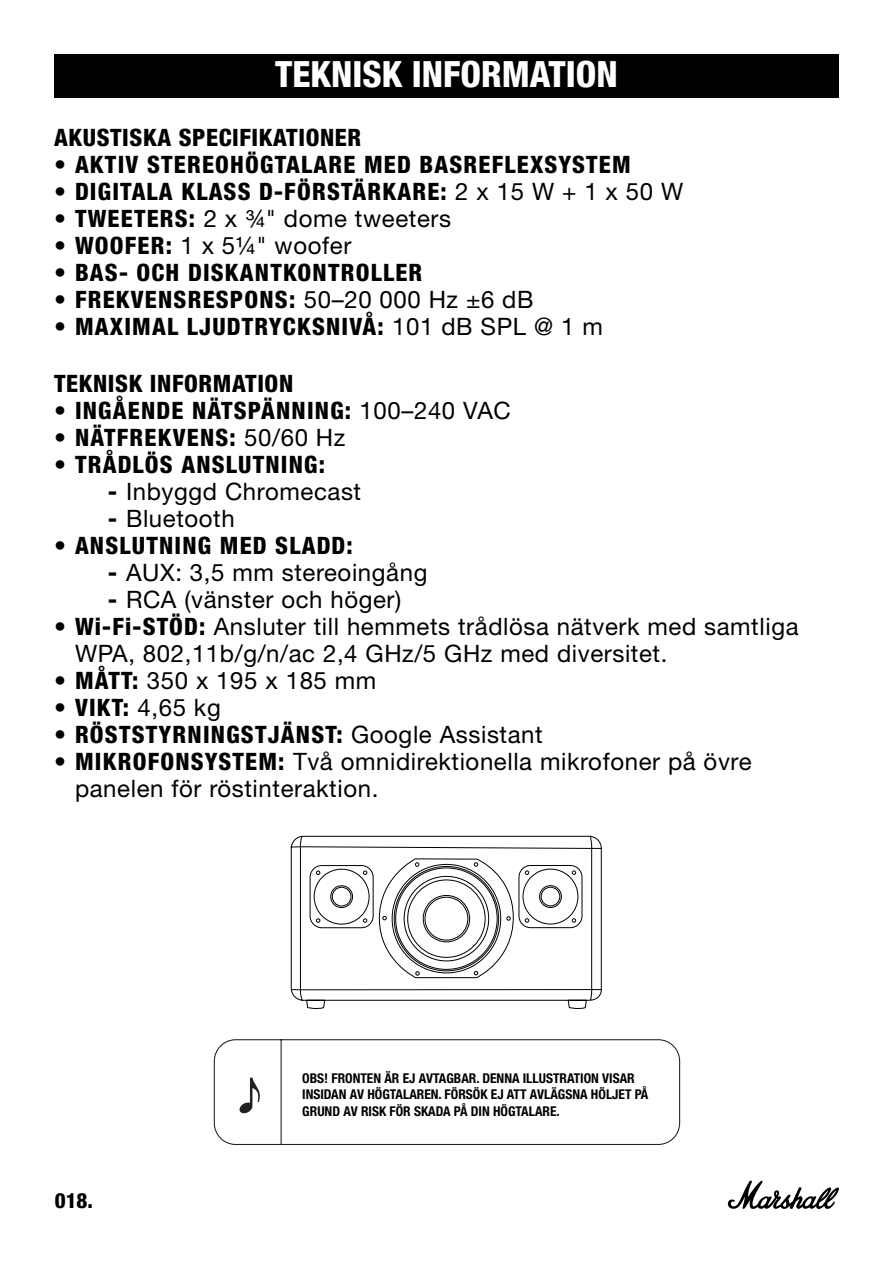
<style>
.page{position:relative;width:893px;height:1263px;background:#fff}
.page>*{position:absolute;margin:0;border:0;box-sizing:border-box;transform-origin:0 0}
.t1{font:800 condensed 36px "Helvetica Neue LT Com";color:#fff}
.t2{font:24px/27px "Helvetica Neue LT Std";letter-spacing:.025em;color:#000}
.t3{font:800 condensed 24px "Helvetica Neue LT Std";letter-spacing:.05em;color:#000}
.t4{font:800 condensed 24px "Helvetica Neue LT Std";letter-spacing:.025em;color:#000}
.t5{font:800 condensed 21px "Helvetica Neue LT Std";color:#000}
.t6{font:700 condensed 13.5px/16.5px "Helvetica Neue LT Std";color:#000}
.s1{font-weight:400;font-stretch:normal}
.s2{font-weight:800;font-stretch:condensed}
</style>
<div class="page">
<svg style="left:727px;top:1180px;width:112px;height:29px"></svg>
<div style="left:54px;top:54px;width:785px;height:44px;background:#000"></div>
<svg style="left:290px;top:835px;width:312px;height:174px"></svg>
<svg style="left:213px;top:1039px;width:468px;height:106px"></svg>
<svg style="left:239px;top:1077px;width:22px;height:37px"></svg>
<h1 class="t1" style="left:275px;top:52px;width:344px">TEKNISK INFORMATION</h1>
<p class="t4" style="left:54px;top:122px;width:309px">AKUSTISKA SPECIFIKATIONER</p>
<p class="t3" style="left:54px;top:149px;width:578px">• AKTIV STEREOHÖGTALARE MED BASREFLEXSYSTEM</p>
<p class="t3" style="left:54px;top:176px;width:631px">• DIGITALA KLASS D-FÖRSTÄRKARE: <span class="s1">2 x 15 W + 1 x 50 W</span></p>
<p class="t2" style="left:54px;top:204px;width:399px"><span class="s2">• TWEETERS:</span> 2 x ¾" dome tweeters</p>
<p class="t2" style="left:54px;top:231px;width:299px"><span class="s2">• WOOFER:</span> 1 x 5¼" woofer</p>
<p class="t3" style="left:54px;top:257px;width:370px">• BAS- OCH DISKANTKONTROLLER</p>
<p class="t3" style="left:54px;top:284px;width:481px">• FREKVENSRESPONS: <span class="s1">50–20 000 Hz ±6 dB</span></p>
<p class="t3" style="left:54px;top:311px;width:550px">• MAXIMAL LJUDTRYCKSNIVÅ: <span class="s1">101 dB SPL @ 1 m</span></p>
<p class="t4" style="left:54px;top:368px;width:241px">TEKNISK INFORMATION</p>
<p class="t3" style="left:54px;top:395px;width:458px">• INGÅENDE NÄTSPÄNNING: <span class="s1">100–240 VAC</span></p>
<p class="t3" style="left:54px;top:422px;width:293px">• NÄTFREKVENS: <span class="s1">50/60 Hz</span></p>
<p class="t3" style="left:54px;top:449px;width:273px">• TRÅDLÖS ANSLUTNING:</p>
<p class="t2" style="left:108px;top:477px;width:255px"><span class="s2">-</span> Inbyggd Chromecast</p>
<p class="t2" style="left:108px;top:504px;width:128px"><span class="s2">-</span> Bluetooth</p>
<p class="t3" style="left:54px;top:530px;width:300px">• ANSLUTNING MED SLADD:</p>
<p class="t2" style="left:108px;top:558px;width:321px"><span class="s2">-</span> AUX: 3,5 mm stereoingång</p>
<p class="t2" style="left:108px;top:585px;width:295px"><span class="s2">-</span> RCA (vänster och höger)</p>
<p class="t2" style="left:75px;top:612px;width:725px;text-indent:-21px"><span class="s2">• Wi-Fi-STÖD:</span> Ansluter till hemmets trådlösa nätverk med samtliga<br>WPA, 802,11b/g/n/ac 2,4 GHz/5 GHz med diversitet.</p>
<p class="t2" style="left:54px;top:666px;width:324px"><span class="s2">• MÅTT:</span> 350 x 195 x 185 mm</p>
<p class="t3" style="left:54px;top:692px;width:168px">• VIKT: <span class="s1">4,65 kg</span></p>
<p class="t3" style="left:54px;top:719px;width:490px">• RÖSTSTYRNINGSTJÄNST: <span class="s1">Google Assistant</span></p>
<p class="t2" style="left:75px;top:747px;width:678px;text-indent:-21px"><span class="s2">• MIKROFONSYSTEM:</span> Två omnidirektionella mikrofoner på övre panelen för röstinteraktion.</p>
<p class="t5" style="left:55px;top:1187px;width:40px">018.</p>
<p class="t6" style="left:302px;top:1069px;width:348px">OBS! FRONTEN ÄR EJ AVTAGBAR. DENNA ILLUSTRATION VISAR<br>INSIDAN AV HÖGTALAREN. FÖRSÖK EJ ATT AVLÄGSNA HÖLJET PÅ<br>GRUND AV RISK FÖR SKADA PÅ DIN HÖGTALARE.</p>
</div>
